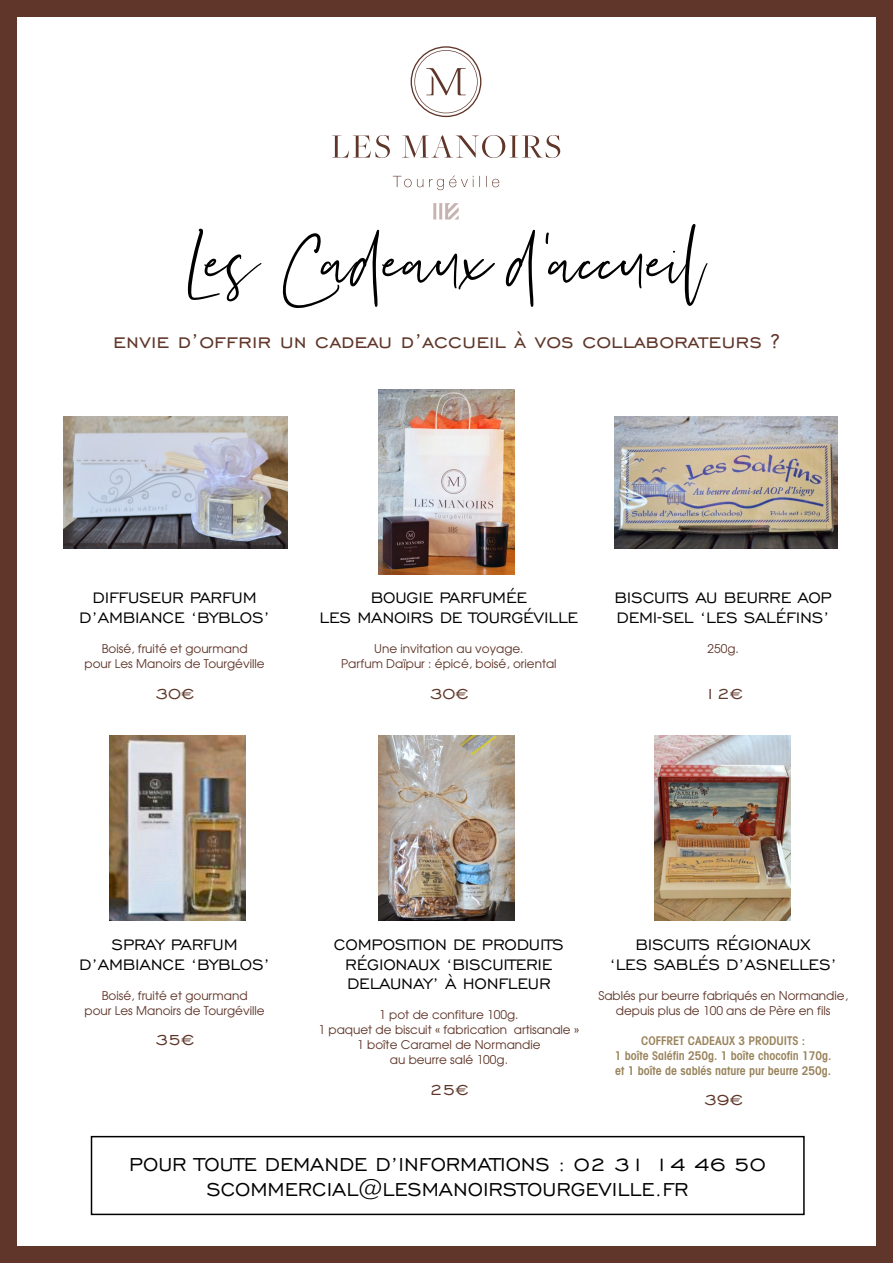
<style>
.page{position:relative;width:893px;height:1263px;background:#5f3629}
.page>*{position:absolute;margin:0;border:0;box-sizing:border-box;transform-origin:0 0}
.t1{font:90px "Silver South Script";color:#000}
.t2{font:25.5px "Engravers Gothic BT";color:#5f3629}
.t3{font:24px/25.5px "Engravers Gothic BT";color:#000;text-align:center}
.t4{font:19.5px/19.5px "Engravers Gothic BT";letter-spacing:-.01em;color:#000;text-align:center}
.t5{font:19.5px "Engravers Gothic BT";color:#5f3629}
.t6{font:12px/15px "Avant Garde";color:#5f3629;text-align:center}
.t7{font:600 condensed 12px/15px "Avant Garde";color:#99835b;text-align:center}
</style>
<div class="page">
<div style="left:17px;top:17px;width:859px;height:1229px;background:#fff"></div>
<svg style="left:332px;top:46px;width:228px;height:144px"></svg>
<svg style="left:433px;top:203px;width:26px;height:16px"></svg>
<div style="left:91px;top:1136px;width:714px;height:79px;border:1px solid #000"></div>
<img style="left:64px;top:417px;width:223px;height:132px">
<img style="left:614px;top:417px;width:223px;height:132px">
<img style="left:378px;top:389px;width:136px;height:185px">
<img style="left:378px;top:736px;width:136px;height:185px">
<img style="left:110px;top:736px;width:136px;height:185px">
<img style="left:655px;top:736px;width:136px;height:185px">
<h1 class="t1" style="left:187px;top:209px;width:521px">Les Cadeaux d'accueil</h1>
<h2 class="t2" style="left:113px;top:327px;width:668px">envie d’offrir un cadeau d’accueil à vos collaborateurs ?</h2>
<h3 class="t4" style="left:79px;top:588px;width:192px">DIFFUSEUR PARFUM<br>D’AMBIANCE ‘BYBLOS’</h3>
<p class="t6" style="left:85px;top:641px;width:182px">Boisé, fruité et gourmand<br>pour Les Manoirs de Tourgéville</p>
<h3 class="t5" style="left:155px;top:682px;width:41px">30€</h3>
<h3 class="t4" style="left:320px;top:588px;width:260px">BOUGIE PARFUMÉE<br>LES MANOIRS DE TOURGÉVILLE</h3>
<p class="t6" style="left:341px;top:641px;width:217px">Une invitation au voyage.<br>Parfum Daïpur : épicé, boisé, oriental</p>
<h3 class="t5" style="left:429px;top:682px;width:41px">30€</h3>
<h3 class="t4" style="left:614px;top:588px;width:219px;text-align:left">BISCUITS AU BEURRE AOP<br>DEMI-SEL ‘LES SALÉFINS’</h3>
<p class="t6" style="left:707px;top:641px;width:33px">250g.</p>
<h3 class="t5" style="left:704px;top:682px;width:41px">12€</h3>
<h3 class="t4" style="left:79px;top:934px;width:192px">SPRAY PARFUM<br>D’AMBIANCE ‘BYBLOS’</h3>
<p class="t6" style="left:85px;top:987px;width:182px">Boisé, fruité et gourmand<br>pour Les Manoirs de Tourgéville</p>
<h3 class="t5" style="left:155px;top:1029px;width:41px">35€</h3>
<h3 class="t4" style="left:334px;top:934px;width:231px">COMPOSITION DE PRODUITS<br>RÉGIONAUX ‘BISCUITERIE<br>DELAUNAY’ À HONFLEUR</h3>
<p class="t6" style="left:319px;top:1007px;width:262px">1 pot de confiture 100g.<br>1 paquet de biscuit « fabrication artisanale »<br>1 boîte Caramel de Normandie<br>au beurre salé 100g.</p>
<h3 class="t5" style="left:429px;top:1078px;width:41px">25€</h3>
<h3 class="t4" style="left:609px;top:934px;width:229px">BISCUITS RÉGIONAUX<br>‘LES SABLÉS D’ASNELLES’</h3>
<p class="t6" style="left:598px;top:987px;width:251px">Sablés pur beurre fabriqués en Normandie, depuis plus de 100 ans de Père en fils</p>
<p class="t7" style="left:615px;top:1032px;width:218px">COFFRET CADEAUX 3 PRODUITS :<br>1 boîte Saléfin 250g. 1 boîte chocofin 170g. et 1 boîte de sablés nature pur beurre 250g.</p>
<h3 class="t5" style="left:704px;top:1089px;width:41px">39€</h3>
<h3 class="t3" style="left:129px;top:1151px;width:638px">POUR TOUTE DEMANDE D’INFORMATIONS : 02 31 14 46 50<br>SCOMMERCIAL@LESMANOIRSTOURGEVILLE.FR</h3>
</div>
